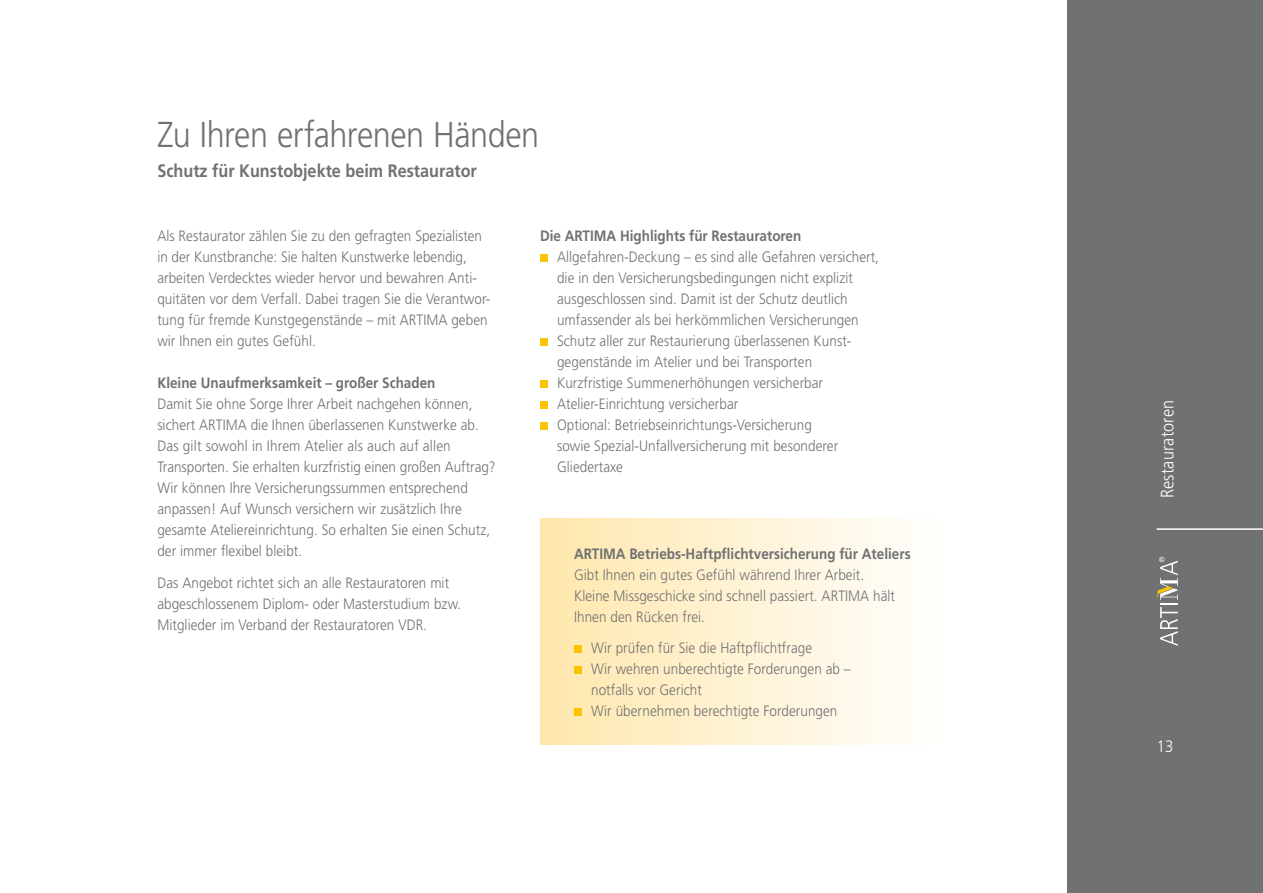
<style>
.page{position:relative;width:1263px;height:893px;background:#fff}
.page>*{position:absolute;margin:0;border:0;box-sizing:border-box;transform-origin:0 0}
.t1{font:300 36px "Frutiger";letter-spacing:-.015em;color:#707172;scale:.9 1}
.t2{font:700 18px "Frutiger";color:#707172;scale:.9 1}
.t3{font:300 18px "Frutiger";letter-spacing:.01em;color:#fff;scale:.9 1}
.t4{font:300 16.5px "Frutiger";color:#fff;scale:.9 1}
.t5{font:300 15px/21px "Frutiger";letter-spacing:.005em;color:#707172;scale:.9 1}
.t6{font:700 15px "Frutiger";color:#707172;scale:.9 1}
</style>
<div class="page">
<div style="left:1067px;top:0;width:196px;height:893px;background:#707172"></div>
<svg style="left:1157px;top:557px;width:21px;height:89px"></svg>
<hr style="left:1157px;top:528px;width:106px;height:2px;background:#fff">
<div style="left:540px;top:254px;width:8px;height:8px;background:#fcc400"></div>
<div style="left:540px;top:338px;width:8px;height:8px;background:#fcc400"></div>
<div style="left:540px;top:380px;width:8px;height:8px;background:#fcc400"></div>
<div style="left:540px;top:401px;width:8px;height:8px;background:#fcc400"></div>
<div style="left:540px;top:422px;width:8px;height:8px;background:#fcc400"></div>
<div style="left:540px;top:519px;width:425px;height:225px;background:linear-gradient(to right,#ffe7ac,#fff)"></div>
<div style="left:574px;top:645px;width:8px;height:8px;background:#fcc400"></div>
<div style="left:574px;top:666px;width:8px;height:8px;background:#fcc400"></div>
<div style="left:574px;top:708px;width:8px;height:8px;background:#fcc400"></div>
<h1 class="t1" style="left:157px;top:114px;width:426px">Zu Ihren erfahrenen Händen</h1>
<p class="t2" style="left:157px;top:161px;width:357px">Schutz für Kunstobjekte beim Restaurator</p>
<p class="t5" style="left:157px;top:226px;width:372px">Als Restaurator zählen Sie zu den gefragten Spezialisten in der Kunstbranche: Sie halten Kunstwerke lebendig, arbeiten Verdecktes wieder hervor und bewahren Anti&shy;quitäten vor dem Verfall. Dabei tragen Sie die Verantwor&shy;tung für fremde Kunstgegenstände – mit ARTIMA geben wir Ihnen ein gutes Gefühl.</p>
<p class="t6" style="left:157px;top:374px;width:310px">Kleine Unaufmerksamkeit – großer Schaden</p>
<p class="t5" style="left:157px;top:394px;width:377px">Damit Sie ohne Sorge Ihrer Arbeit nachgehen können, sichert ARTIMA die Ihnen überlassenen Kunstwerke ab.<br>Das gilt sowohl in Ihrem Atelier als auch auf allen Transporten. Sie erhalten kurzfristig einen großen Auftrag?<br>Wir können Ihre Versicherungssummen entsprechend anpassen! Auf Wunsch versichern wir zusätzlich Ihre gesamte Ateliereinrichtung. So erhalten Sie einen Schutz, der immer flexibel bleibt.</p>
<p class="t5" style="left:157px;top:572px;width:339px">Das Angebot richtet sich an alle Restauratoren mit abgeschlossenem Diplom- oder Masterstudium bzw.<br>Mitglieder im Verband der Restauratoren VDR.</p>
<p class="t6" style="left:540px;top:227px;width:292px">Die ARTIMA Highlights für Restauratoren</p>
<p class="t5" style="left:557px;top:247px;width:359px">Allgefahren-Deckung – es sind alle Gefahren versichert, die in den Versicherungsbedingungen nicht explizit ausgeschlossen sind. Damit ist der Schutz deutlich umfassender als bei herkömmlichen Versicherungen Schutz aller zur Restaurierung überlassenen Kunst&shy;gegenstände im Atelier und bei Transporten Kurzfristige Summenerhöhungen versicherbar Atelier-Einrichtung versicherbar<br>Optional: Betriebseinrichtungs-Versicherung<br>sowie Spezial-Unfallversicherung mit besonderer Gliedertaxe</p>
<p class="t6" style="left:574px;top:544px;width:375px">ARTIMA Betriebs-Haftpflichtversicherung für Ateliers</p>
<p class="t5" style="left:574px;top:564px;width:358px">Gibt Ihnen ein gutes Gefühl während Ihrer Arbeit.<br>Kleine Missgeschicke sind schnell passiert. ARTIMA hält<br>Ihnen den Rücken frei.</p>
<p class="t5" style="left:591px;top:637px;width:290px">Wir prüfen für Sie die Haftpflichtfrage<br>Wir wehren unberechtigte Forderungen ab – notfalls vor Gericht<br>Wir übernehmen berechtigte Forderungen</p>
<p class="t3" style="left:1157px;top:498px;width:110px;rotate:-90deg">Restauratoren</p>
<p class="t4" style="left:1157px;top:736px;width:20px">13</p>
</div>
